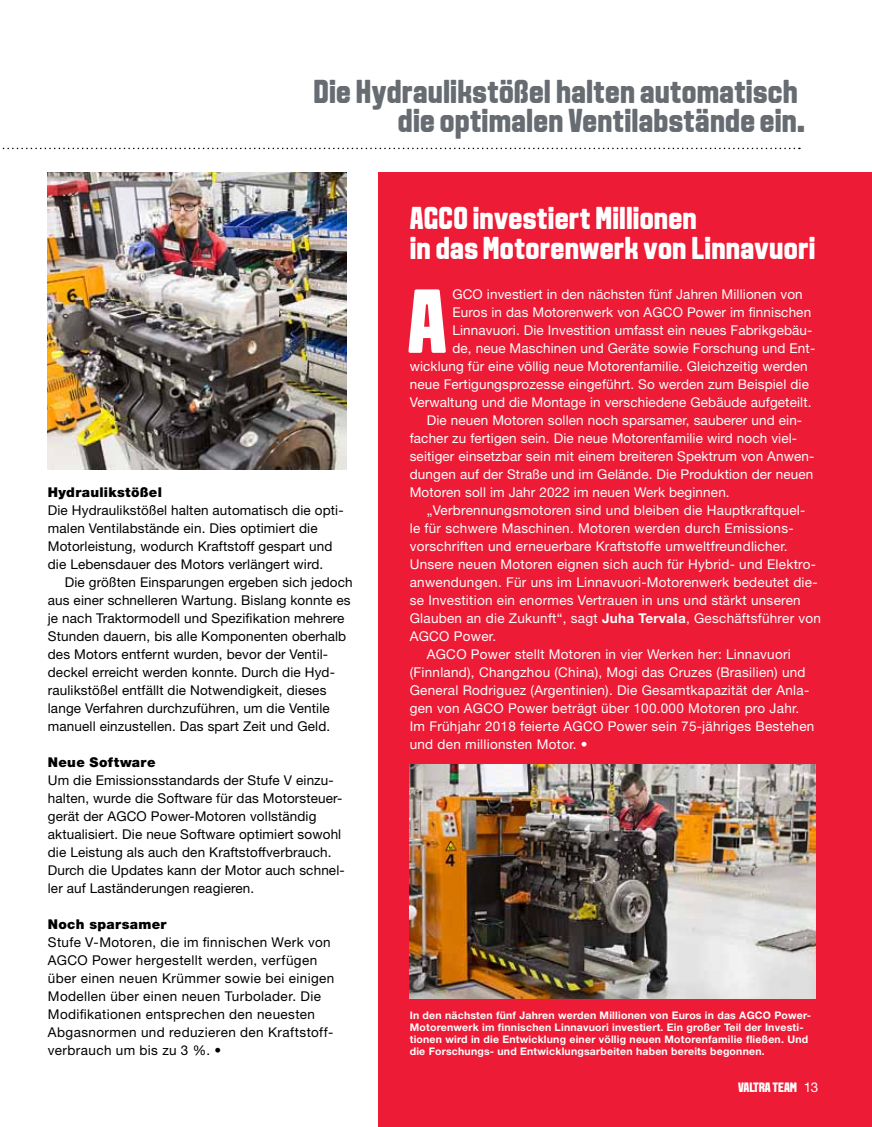
<style>
.page{position:relative;width:872px;height:1127px;background:#fff}
.page>*{position:absolute;margin:0;border:0;box-sizing:border-box;transform-origin:0 0}
.t1{font:800 90.6px "VALTRA Aveny T";color:#fff}
.t2{font:800 33px/29.7px "VALTRA Aveny T";letter-spacing:.005em;color:#666c71;text-align:right}
.t3{font:800 31.5px/30px "VALTRA Aveny T";letter-spacing:.005em;color:#fff}
.t4{font:13.5px "Helvetica Neue LT Std";letter-spacing:.01em;color:#fff}
.t5{font:13.5px/18px "Helvetica Neue LT Std";letter-spacing:.01em;color:#000}
.t6{font:13.5px/18px "Helvetica Neue LT Std";letter-spacing:.03em;color:#000}
.t7{font:900 13.5px "Helvetica Neue LT Std";letter-spacing:.025em;color:#000}
.t8{font:800 13.5px "VALTRA Aveny T";letter-spacing:-.015em;color:#fff}
.t9{font:700 10.5px/12px "Helvetica Neue LT Std";letter-spacing:.02em;color:#fff}
.s1{font-weight:700}
.s2{font-family:"Helvetica Neue LT Std";font-weight:400}
</style>
<div class="page">
<svg style="left:2px;top:148px;width:798px;height:1px"></svg>
<div style="left:378px;top:172px;width:494px;height:955px;background:#ed1b35"></div>
<img style="left:410px;top:765px;width:406px;height:234px">
<img style="left:48px;top:172px;width:299px;height:298px">
<h2 class="t2" style="left:313px;top:76px;width:493px">Die Hydraulikstößel halten automatisch die optimalen Ventilabstände ein.</h2>
<p class="t7" style="left:48px;top:484px;width:116px">Hydraulikstößel</p>
<p class="t5" style="left:48px;top:501px;width:297px">Die Hydraulikstößel halten automatisch die opti&shy;malen Ventilabstände ein. Dies optimiert die Motorleistung, wodurch Kraftstoff gespart und die Lebensdauer des Motors verlängert wird.</p>
<p class="t5" style="left:48px;top:573px;width:306px;text-indent:17px">Die größten Einsparungen ergeben sich jedoch aus einer schnelleren Wartung. Bislang konnte es je nach Traktormodell und Spezifikation mehrere Stunden dauern, bis alle Komponenten oberhalb des Motors entfernt wurden, bevor der Ventil&shy;deckel erreicht werden konnte. Durch die Hyd&shy;raulikstößel entfällt die Notwendigkeit, dieses lange Verfahren durchzuführen, um die Ventile manuell einzustellen. Das spart Zeit und Geld.</p>
<p class="t7" style="left:48px;top:754px;width:109px">Neue Software</p>
<p class="t5" style="left:48px;top:771px;width:298px">Um die Emissionsstandards der Stufe V einzu&shy;halten, wurde die Software für das Motorsteuer&shy;gerät der AGCO Power-Motoren vollständig aktualisiert. Die neue Software optimiert sowohl die Leistung als auch den Kraftstoffverbrauch.<br>Durch die Updates kann der Motor auch schnel&shy;ler auf Laständerungen reagieren.</p>
<p class="t7" style="left:48px;top:916px;width:120px">Noch sparsamer</p>
<p class="t6" style="left:48px;top:933px;width:288px">Stufe V-Motoren, die im finnischen Werk von AGCO Power hergestellt werden, verfügen über einen neuen Krümmer sowie bei einigen Modellen über einen neuen Turbolader. Die Modifikationen entsprechen den neuesten Abgasnormen und reduzieren den Kraftstoff&shy;verbrauch um bis zu 3 %. •</p>
<h3 class="t3" style="left:410px;top:202px;width:407px">AGCO investiert Millionen<br>in das Motorenwerk von Linnavuori</h3>
<h1 class="t1" style="left:407px;top:262px;width:41px">A</h1>
<p class="t4" style="left:452px;top:286px;width:352px">GCO investiert in den nächsten fünf Jahren Millionen von</p>
<p class="t4" style="left:452px;top:304px;width:360px">Euros in das Motorenwerk von AGCO Power im finnischen</p>
<p class="t4" style="left:452px;top:322px;width:362px">Linnavuori. Die Investition umfasst ein neues Fabrikgebäu-</p>
<p class="t4" style="left:452px;top:340px;width:364px">de, neue Maschinen und Geräte sowie Forschung und Ent-</p>
<p class="t4" style="left:410px;top:358px;width:399px">wicklung für eine völlig neue Motorenfamilie. Gleichzeitig werden</p>
<p class="t4" style="left:410px;top:376px;width:401px">neue Fertigungsprozesse eingeführt. So werden zum Beispiel die</p>
<p class="t4" style="left:410px;top:394px;width:403px">Verwaltung und die Montage in verschiedene Gebäude aufgeteilt.</p>
<p class="t4" style="left:427px;top:412px;width:377px">Die neuen Motoren sollen noch sparsamer, sauberer und ein-</p>
<p class="t4" style="left:410px;top:430px;width:389px">facher zu fertigen sein. Die neue Motorenfamilie wird noch viel-</p>
<p class="t4" style="left:410px;top:448px;width:406px">seitiger einsetzbar sein mit einem breiteren Spektrum von Anwen-</p>
<p class="t4" style="left:410px;top:466px;width:405px">dungen auf der Straße und im Gelände. Die Produktion der neuen</p>
<p class="t4" style="left:410px;top:484px;width:321px">Motoren soll im Jahr 2022 im neuen Werk beginnen.</p>
<p class="t4" style="left:427px;top:502px;width:380px">„Verbrennungsmotoren sind und bleiben die Hauptkraftquel-</p>
<p class="t4" style="left:410px;top:520px;width:385px">le für schwere Maschinen. Motoren werden durch Emissions-</p>
<p class="t4" style="left:410px;top:538px;width:379px">vorschriften und erneuerbare Kraftstoffe umweltfreundlicher.</p>
<p class="t4" style="left:410px;top:556px;width:408px">Unsere neuen Motoren eignen sich auch für Hybrid- und Elektro-</p>
<p class="t4" style="left:410px;top:574px;width:409px">anwendungen. Für uns im Linnavuori-Motorenwerk bedeutet die-</p>
<p class="t4" style="left:410px;top:592px;width:392px">se Investition ein enormes Vertrauen in uns und stärkt unseren</p>
<p class="t4" style="left:410px;top:610px;width:413px">Glauben an die Zukunft“, sagt <span class="s1">Juha Tervala</span>, Geschäftsführer von</p>
<p class="t4" style="left:410px;top:628px;width:88px">AGCO Power.</p>
<p class="t4" style="left:427px;top:646px;width:365px">AGCO Power stellt Motoren in vier Werken her: Linnavuori</p>
<p class="t4" style="left:410px;top:664px;width:397px">(Finnland), Changzhou (China), Mogi das Cruzes (Brasilien) und</p>
<p class="t4" style="left:410px;top:682px;width:401px">General Rodriguez (Argentinien). Die Gesamtkapazität der Anla-</p>
<p class="t4" style="left:410px;top:700px;width:391px">gen von AGCO Power beträgt über 100.000 Motoren pro Jahr.</p>
<p class="t4" style="left:410px;top:718px;width:406px">Im Frühjahr 2018 feierte AGCO Power sein 75-jähriges Bestehen</p>
<p class="t4" style="left:410px;top:736px;width:179px">und den millionsten Motor. •</p>
<p class="t9" style="left:410px;top:1009px;width:403px">In den nächsten fünf Jahren werden Millionen von Euros in das AGCO Power-Motorenwerk im finnischen Linnavuori investiert. Ein großer Teil der Investi&shy;tionen wird in die Entwicklung einer völlig neuen Motorenfamilie fließen. Und die Forschungs- und Entwicklungsarbeiten haben bereits begonnen.</p>
<p class="t8" style="left:738px;top:1078px;width:82px">Valtra team <span class="s2">13</span></p>
</div>
